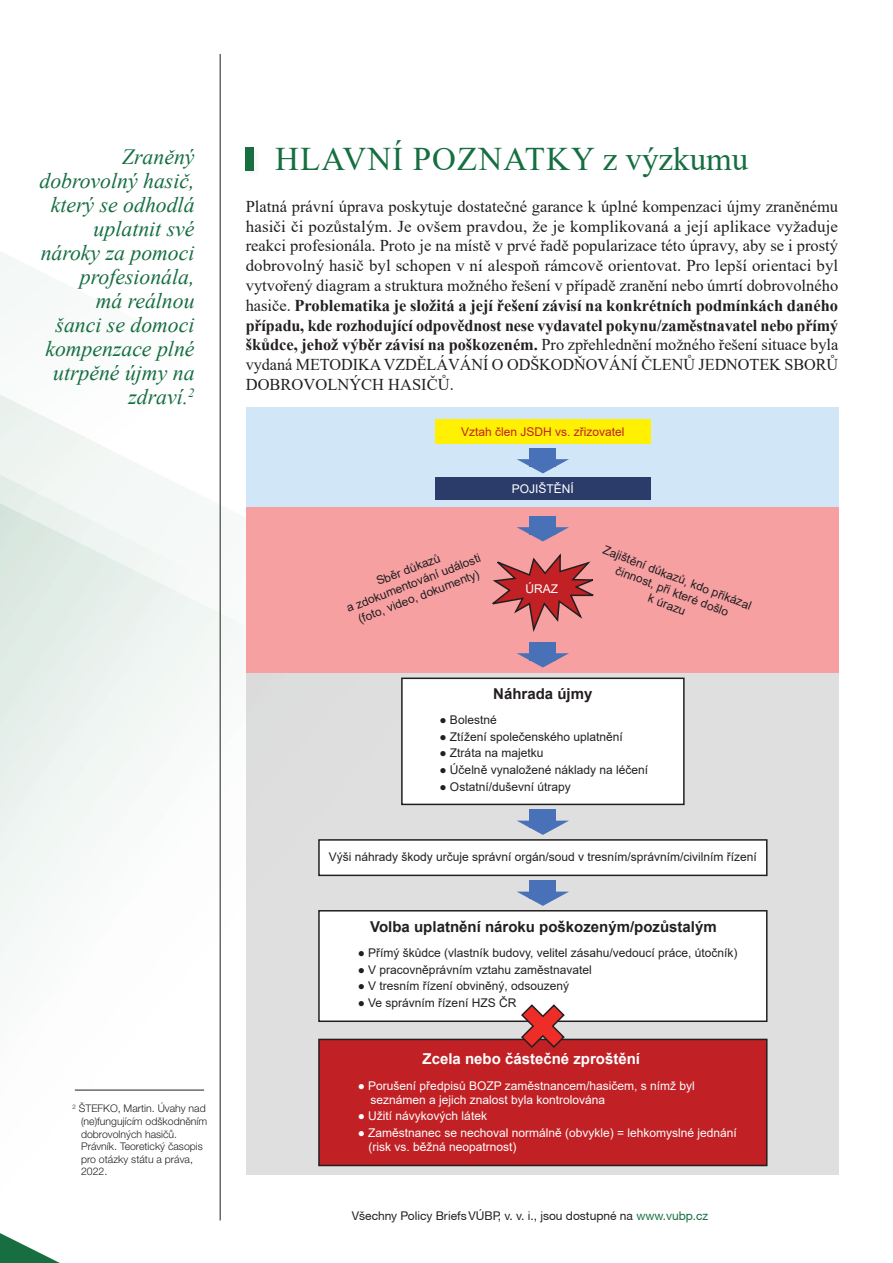
<style>
.page{position:relative;width:893px;height:1263px;background:#fff}
.page>*{position:absolute;margin:0;border:0;box-sizing:border-box;transform-origin:0 0}
.t1{font:33px "Times New Roman";letter-spacing:.035em;color:#166e41}
.t2{font:italic 21.75px/24px "Times New Roman";color:#166e41;text-align:right}
.t3{font:16.5px/19.8px "Times New Roman";letter-spacing:-.005em;color:#231f20;text-align:justify}
.t4{font:700 15px "Arial";color:#231f20}
.t5{font:700 15px "Arial";color:#fff}
.t6{font:12px/14.4px "Arial";color:#231f20;text-align:center}
.t7{font:12px/14.4px "Arial";color:#fff}
.t8{font:12px "Helvetica Neue CE";color:#231f20}
.t9{font:12px "Arial";color:#c12025}
.t10{font:300 10.5px/12.6px "Helvetica Neue LT Pro";color:#231f20}
.s1{font-weight:700}
.s2{color:#166e41}
</style>
<div class="page">
<div style="left:247px;top:673px;width:592px;height:502px;background:#e0dfe0"></div>
<div style="left:247px;top:407px;width:592px;height:100px;background:#d1e6f6"></div>
<hr style="left:220px;top:54px;width:1px;height:1166px;background:#231f20">
<svg style="left:0;top:261px;width:247px;height:960px"></svg>
<svg style="left:0;top:1233px;width:60px;height:30px"></svg>
<hr style="left:75px;top:1090px;width:129px;height:1px;background:#231f20">
<div style="left:244px;top:145px;width:18px;height:33px;background:#231f20;opacity:.05"></div>
<div style="left:246px;top:147px;width:8px;height:23px;background:#166e41"></div>
<div style="left:529px;top:809px;width:27px;height:19px;background:#4871b8"></div>
<svg style="left:517px;top:821px;width:51px;height:14px"></svg>
<div style="left:319px;top:1039px;width:448px;height:126px;background:#c12025"></div>
<div style="left:318px;top:1039px;width:449px;height:127px;border:2px solid #231f20"></div>
<div style="left:319px;top:911px;width:448px;height:110px;background:#fff"></div>
<div style="left:318px;top:910px;width:449px;height:112px;border:2px solid #231f20"></div>
<div style="left:319px;top:840px;width:448px;height:35px;background:#fff"></div>
<div style="left:318px;top:839px;width:449px;height:37px;border:2px solid #231f20"></div>
<div style="left:402px;top:678px;width:282px;height:126px;background:#fff"></div>
<div style="left:401px;top:677px;width:284px;height:128px;border:2px solid #231f20"></div>
<div style="left:435px;top:478px;width:216px;height:22px;background:#2b3c6a"></div>
<div style="left:247px;top:507px;width:592px;height:166px;background:#f6a0a2"></div>
<div style="left:435px;top:420px;width:216px;height:24px;background:#fff101"></div>
<svg style="left:492px;top:553px;width:102px;height:79px"></svg>
<svg style="left:520px;top:1004px;width:46px;height:44px"></svg>
<div style="left:529px;top:642px;width:27px;height:18px;background:#4871b8"></div>
<svg style="left:517px;top:653px;width:52px;height:14px"></svg>
<div style="left:529px;top:880px;width:27px;height:19px;background:#4871b8"></div>
<svg style="left:517px;top:891px;width:52px;height:15px"></svg>
<div style="left:529px;top:448px;width:27px;height:18px;background:#4871b8"></div>
<svg style="left:517px;top:459px;width:52px;height:14px"></svg>
<div style="left:529px;top:516px;width:27px;height:18px;background:#4871b8"></div>
<svg style="left:517px;top:527px;width:52px;height:14px"></svg>
<h2 class="t2" style="left:39px;top:144px;width:157px">Zraněný dobrovolný hasič, který se odhodlá uplatnit své nároky za pomoci profesionála,<br>má reálnou<br>šanci se domoci kompenzace plné utrpěné újmy na zdraví.<sup>2</sup></h2>
<p class="t10" style="left:81px;top:1102px;width:128px;text-indent:-9px"><sup>2</sup> ŠTEFKO, Martin. Úvahy nad (ne)fungujícím odškodněním dobrovolných hasičů.<br>Právník. Teoretický časopis pro otázky státu a práva,<br>2022.</p>
<h1 class="t1" style="left:275px;top:136px;width:475px">HLAVNÍ POZNATKY z výzkumu</h1>
<p class="t3" style="left:246px;top:196px;width:594px">Platná právní úprava poskytuje dostatečné garance k úplné kompenzaci újmy zraněnému hasiči či pozůstalým. Je ovšem pravdou, že je komplikovaná a její aplikace vyžaduje reakci profesionála. Proto je na místě v prvé řadě popularizace této úpravy, aby se i prostý dobrovolný hasič byl schopen v ní alespoň rámcově orientovat. Pro lepší orientaci byl vytvořený diagram a struktura možného řešení v případě zranění nebo úmrtí dobrovolného hasiče. <span class="s1">Problematika je složitá a její řešení závisí na konkrétních podmínkách daného případu, kde rozhodující odpovědnost nese vydavatel pokynu/zaměstnavatel nebo přímý škůdce, jehož výběr závisí na poškozeném.</span> Pro zpřehlednění možného řešení situace byla vydaná METODIKA VZDĚLÁVÁNÍ O ODŠKODŇOVÁNÍ ČLENŮ JEDNOTEK SBORŮ DOBROVOLNÝCH HASIČŮ.</p>
<p class="t9" style="left:461px;top:424px;width:165px">Vztah člen JSDH vs. zřizovatel</p>
<p class="t7" style="left:512px;top:482px;width:64px">POJIŠTĚNÍ</p>
<p class="t6" style="left:339px;top:588px;width:144px;rotate:-21deg">Sběr důkazů<br>a zdokumentování události (foto, video, dokumenty)</p>
<p class="t6" style="left:606px;top:543px;width:160px;rotate:21deg">Zajištění důkazů, kdo přikázal činnost, při které došlo<br>k úrazu</p>
<p class="t7" style="left:526px;top:581px;width:34px">ÚRAZ</p>
<p class="t4" style="left:493px;top:683px;width:101px">Náhrada újmy</p>
<p class="t6" style="left:439px;top:713px;width:59px">● Bolestné</p>
<p class="t6" style="left:439px;top:729px;width:185px">● Ztížení společenského uplatnění</p>
<p class="t6" style="left:439px;top:746px;width:105px">● Ztráta na majetku</p>
<p class="t6" style="left:439px;top:762px;width:210px">● Účelně vynaložené náklady na léčení</p>
<p class="t6" style="left:439px;top:779px;width:133px">● Ostatní/duševní útrapy</p>
<p class="t6" style="left:329px;top:850px;width:430px">Výši náhrady škody určuje správní orgán/soud v tresním/správním/civilním řízení</p>
<p class="t4" style="left:370px;top:916px;width:348px">Volba uplatnění nároku poškozeným/pozůstalým</p>
<p class="t6" style="left:358px;top:945px;width:381px">● Přímý škůdce (vlastník budovy, velitel zásahu/vedoucí práce, útočník)</p>
<p class="t6" style="left:358px;top:962px;width:236px">● V pracovněprávním vztahu zaměstnavatel</p>
<p class="t6" style="left:358px;top:978px;width:213px">● V tresním řízení obviněný, odsouzený</p>
<p class="t6" style="left:358px;top:995px;width:160px">● Ve správním řízení HZS ČR</p>
<p class="t5" style="left:422px;top:1048px;width:219px">Zcela nebo částečné zproštění</p>
<p class="t7" style="left:370px;top:1078px;width:326px;text-indent:-13px">● Porušení předpisů BOZP zaměstnancem/hasičem, s nímž byl seznámen a jejich znalost byla kontrolována</p>
<p class="t7" style="left:358px;top:1109px;width:131px">● Užití návykových látek</p>
<p class="t7" style="left:368px;top:1125px;width:370px;text-indent:-11px">● Zaměstnanec se nechoval normálně (obvykle) = lehkomyslné jednání (risk vs. běžná neopatrnost)</p>
<p class="t8" style="left:352px;top:1208px;width:358px">Všechny Policy Briefs VÚBP, v. v. i., jsou dostupné na <span class="s2">www.vubp.cz</span></p>
</div>
